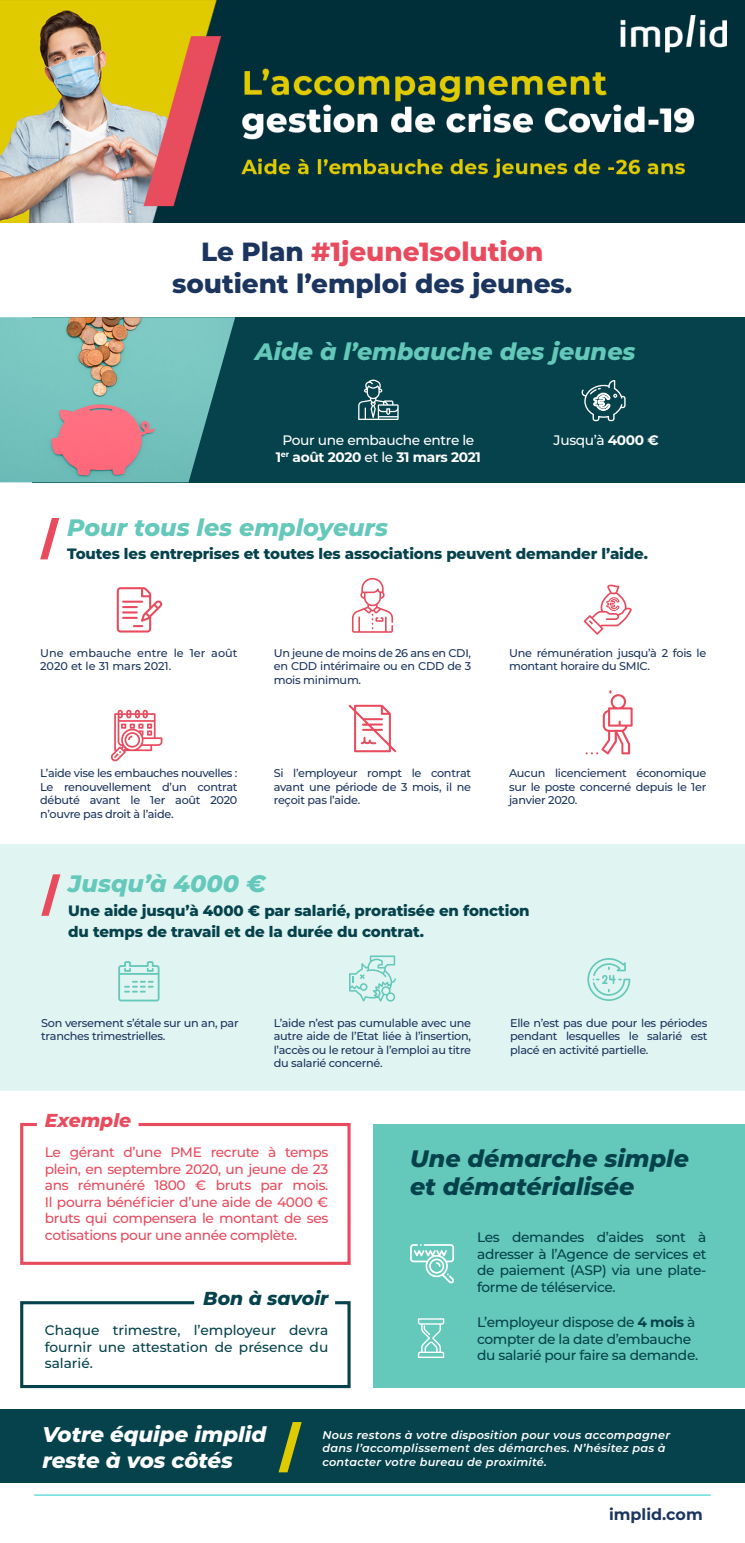
<style>
.page{position:relative;width:745px;height:1543px;background:#fff}
.page>*{position:absolute;margin:0;border:0;box-sizing:border-box;transform-origin:0 0}
.t1{font:800 26.25px/31.5px "Montserrat";color:#1c355e;text-align:center}
.t2{font:italic 800 23.75px "Montserrat";color:#64c8ba}
.t3{font:italic 800 23.75px/28.5px "Montserrat";color:#05424c}
.t4{font:italic 800 21.25px/25.5px "Montserrat";color:#fff}
.t5{font:italic 800 18.75px "Montserrat";color:#05424c}
.t6{font:italic 800 18.75px "Montserrat";color:#e94b5e}
.t7{font:700 15.88px "Montserrat";color:#1c355e}
.t8{font:800 15px/21.2px "Montserrat";letter-spacing:-.01em;color:#05424c}
.t9{font:500 13.75px/16.5px "Montserrat";letter-spacing:-.025em;color:#05424c;text-align:justify}
.t10{font:500 13.75px/16.5px "Montserrat";letter-spacing:-.025em;color:#e94b5e;text-align:justify}
.t11{font:500 13.75px/16.5px "Montserrat";letter-spacing:-.025em;color:#fff;text-align:center}
.t12{font:500 11.25px/13.5px "Montserrat";letter-spacing:-.025em;color:#1c355e;text-align:justify}
.t13{font:italic 600 11.25px/13.5px "Montserrat";letter-spacing:.025em;color:#fff}
.t14{font:500 11.25px/13.5px "Montserrat";color:#1c355e}
.s1{color:#e94b5e}
.s2{font-weight:700}
</style>
<div class="page">
<div style="left:0;top:844px;width:744px;height:247px;background:#e0f4f1"></div>
<svg style="left:20px;top:1122px;width:331px;height:143px"></svg>
<hr style="left:34px;top:1494px;width:676px;height:1px;background:#4bd8d4">
<img style="left:0;top:0;width:744px;height:222px">
<div style="left:0;top:1410px;width:744px;height:73px;background:#05424c"></div>
<svg style="left:278px;top:1422px;width:23px;height:50px"></svg>
<svg style="left:40px;top:518px;width:19px;height:41px"></svg>
<div style="left:33px;top:317px;width:711px;height:165px;background:#05424c"></div>
<svg style="left:358px;top:379px;width:40px;height:41px"></svg>
<svg style="left:581px;top:380px;width:44px;height:41px"></svg>
<img style="left:0;top:317px;width:235px;height:165px">
<svg style="left:41px;top:874px;width:19px;height:42px"></svg>
<svg style="left:118px;top:961px;width:41px;height:40px"></svg>
<svg style="left:352px;top:578px;width:41px;height:55px"></svg>
<svg style="left:583px;top:584px;width:48px;height:51px"></svg>
<svg style="left:110px;top:710px;width:52px;height:52px"></svg>
<svg style="left:585px;top:690px;width:47px;height:64px"></svg>
<svg style="left:348px;top:704px;width:48px;height:48px"></svg>
<svg style="left:117px;top:587px;width:45px;height:45px"></svg>
<svg style="left:587px;top:958px;width:43px;height:43px"></svg>
<svg style="left:349px;top:955px;width:46px;height:46px"></svg>
<svg style="left:20px;top:1301px;width:331px;height:88px"></svg>
<div style="left:373px;top:1124px;width:371px;height:264px;background:#64c8ba"></div>
<svg style="left:410px;top:1244px;width:44px;height:39px"></svg>
<svg style="left:417px;top:1318px;width:27px;height:40px"></svg>
<h1 class="t1" style="left:172px;top:235px;width:401px">Le Plan <span class="s1">#1jeune1solution </span>soutient l’emploi des jeunes.</h1>
<h2 class="t2" style="left:255px;top:334px;width:381px">Aide à l’embauche des jeunes</h2>
<p class="t11" style="left:276px;top:432px;width:206px">Pour une embauche entre le<br><span class="s2">1</span><sup>er</sup> <span class="s2">août 2020</span> et le <span class="s2">31 mars 2021</span></p>
<h2 class="t2" style="left:67px;top:510px;width:322px">Pour tous les employeurs</h2>
<p class="t11" style="left:553px;top:432px;width:107px">Jusqu’à <span class="s2">4000 €</span></p>
<h3 class="t8" style="left:67px;top:542px;width:582px">Toutes les entreprises et toutes les associations peuvent demander l’aide.</h3>
<p class="t14" style="left:40px;top:646px;width:199px">Une embauche entre le 1er août<br>2020 et le 31 mars 2021.</p>
<p class="t12" style="left:273px;top:646px;width:199px">Un jeune de moins de 26 ans en CDI, en CDD intérimaire ou en CDD de 3 mois minimum.</p>
<p class="t12" style="left:508px;top:646px;width:199px">Une rémunération jusqu’à 2 fois le montant horaire du SMIC.</p>
<p class="t12" style="left:40px;top:766px;width:199px">L’aide vise les embauches nouvelles :<br>Le renouvellement d’un contrat débuté avant le 1er août 2020 n’ouvre pas droit à l’aide.</p>
<p class="t12" style="left:273px;top:766px;width:199px">Si l’employeur rompt le contrat avant une période de 3 mois, il ne reçoit pas l’aide.</p>
<p class="t12" style="left:508px;top:766px;width:199px">Aucun licenciement économique sur le poste concerné depuis le 1er janvier 2020.</p>
<h2 class="t2" style="left:68px;top:866px;width:199px">Jusqu’à 4000 €</h2>
<h3 class="t8" style="left:68px;top:899px;width:462px">Une aide jusqu’à 4000 € par salarié, proratisée en fonction du temps de travail et de la durée du contrat.</h3>
<p class="t12" style="left:41px;top:1015px;width:199px">Son versement s’étale sur un an, par tranches trimestrielles.</p>
<p class="t12" style="left:273px;top:1015px;width:199px">L’aide n’est pas cumulable avec une autre aide de l’Etat liée à l’insertion, l’accès ou le retour à l’emploi au titre du salarié concerné.</p>
<p class="t12" style="left:510px;top:1015px;width:199px">Elle n’est pas due pour les périodes pendant lesquelles le salarié est placé en activité partielle.</p>
<h3 class="t6" style="left:45px;top:1106px;width:88px">Exemple</h3>
<p class="t10" style="left:45px;top:1143px;width:285px">Le gérant d’une PME recrute à temps plein, en septembre 2020, un jeune de 23 ans rémunéré 1800 € bruts par mois.<br>Il pourra bénéficier d’une aide de 4000 € bruts qui compensera le montant de ses cotisations pour une année complète.</p>
<h3 class="t5" style="left:203px;top:1284px;width:127px">Bon à savoir</h3>
<p class="t9" style="left:45px;top:1321px;width:285px">Chaque trimestre, l’employeur devra fournir une attestation de présence du salarié.</p>
<h2 class="t3" style="left:410px;top:1142px;width:280px">Une démarche simple et dématérialisée</h2>
<p class="t9" style="left:477px;top:1228px;width:231px">Les demandes d’aides sont à adresser à l’Agence de services et de paiement (ASP) via une plate&shy;forme de téléservice.</p>
<p class="t9" style="left:477px;top:1313px;width:222px;text-align:left">L’employeur dispose de <span class="s2">4 mois</span> à compter de la date d’embauche du salarié pour faire sa demande.</p>
<h3 class="t4" style="left:42px;top:1420px;width:225px">Votre équipe implid reste à vos côtés</h3>
<p class="t13" style="left:322px;top:1427px;width:349px">Nous restons à votre disposition pour vous accompagner dans l’accomplissement des démarches. N’hésitez pas à contacter votre bureau de proximité.</p>
<h3 class="t7" style="left:608px;top:1503px;width:95px">implid.com</h3>
</div>
